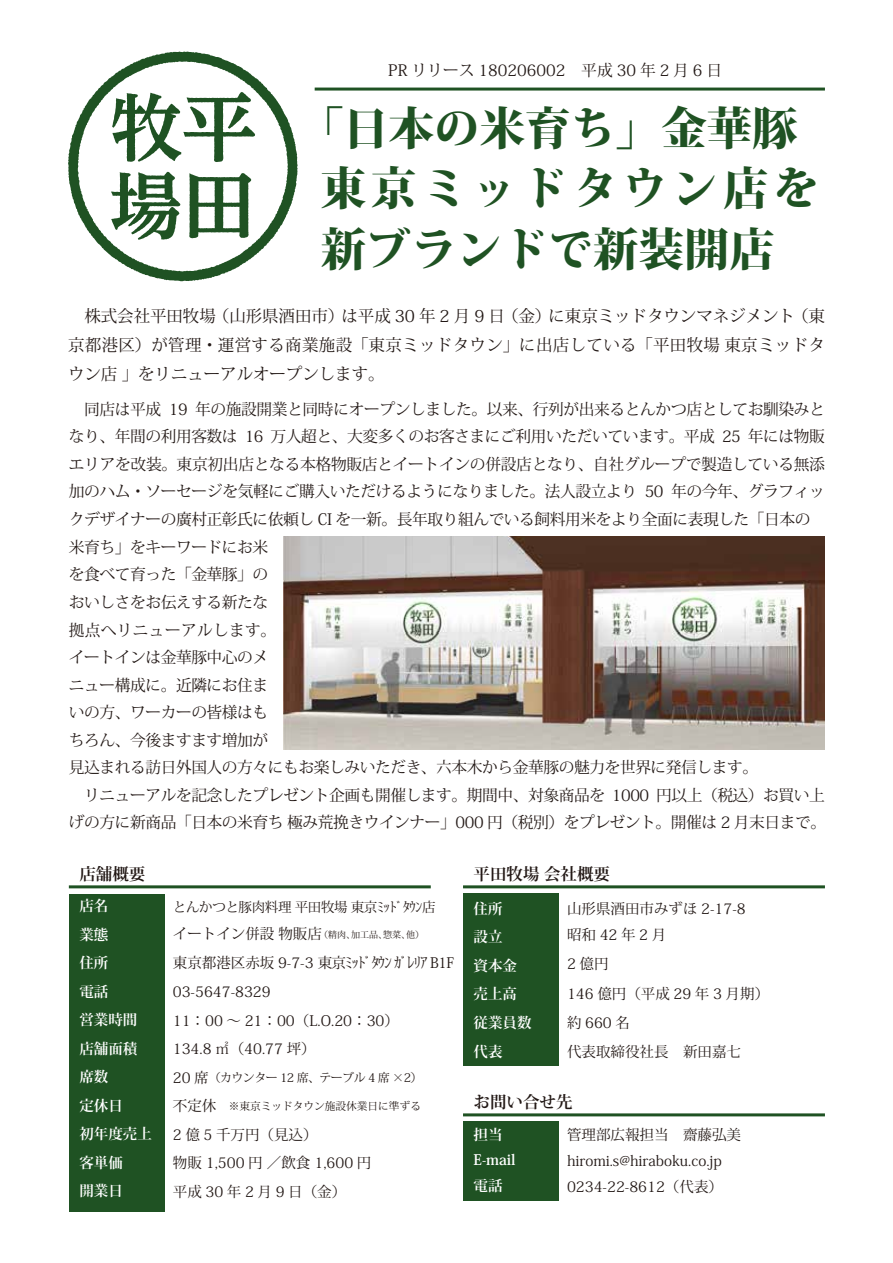
<style>
.page{position:relative;width:893px;height:1263px;background:#fff}
.page>*{position:absolute;margin:0;border:0;box-sizing:border-box;transform-origin:0 0}
.t1{font:800 45.45px/60.6px "Koz Min Pro";color:#1f5223;text-align:center}
.t2{font:16.5px/28.8px "Koz Min Pro";letter-spacing:.02em;color:#221815;text-align:justify}
.t3{font:700 16.5px "Koz Min Pro";color:#221815}
.t4{font:15.75px/27.6px "Koz Min Pro";letter-spacing:-.03em;color:#221815}
.t5{font:15.75px "Koz Min Pro";color:#221815}
.t6{font:14.55px/26.1px "Koz Min Pro";color:#221815}
.t7{font:700 14.55px/28.7px "Koz Min Pro";color:#fff}
.t8{font:14.55px "Koz Min Pro";letter-spacing:-.05em;color:#221815}
.t9{font:14.55px "Koz Min Pro";letter-spacing:.25em;color:#221815}
.t10{font:13.5px "Koz Min Pro";letter-spacing:-.025em;color:#221815}
.t11{font:12px "Koz Min Pro";letter-spacing:-.05em;color:#221815}
.t12{font:10.65px "Koz Min Pro";color:#221815}
.t13{font:9px "Koz Min Pro";color:#221815}
.s1{font-size:14.55px}
</style>
<div class="page">
<svg style="left:68px;top:51px;width:230px;height:230px"></svg>
<div style="left:463px;top:894px;width:96px;height:172px;background:#1f5223"></div>
<hr style="left:463px;top:885px;width:362px;height:3px;background:#1f5223">
<div style="left:463px;top:1122px;width:96px;height:79px;background:#1f5223"></div>
<hr style="left:463px;top:1113px;width:362px;height:3px;background:#1f5223">
<div style="left:69px;top:894px;width:96px;height:317px;background:#1f5223"></div>
<hr style="left:69px;top:885px;width:362px;height:3px;background:#1f5223">
<hr style="left:315px;top:88px;width:510px;height:3px;background:#1f5223">
<img style="left:283px;top:537px;width:542px;height:212px">
<p class="t5" style="left:388px;top:59px;width:336px">PR リリース 180206002　平成 30 年 2 月 6 日</p>
<h1 class="t1" style="left:298px;top:95px;width:522px">「日本の米育ち」金華豚東京ミッドタウン店を新ブランドで新装開店</h1>
<p class="t2" style="left:68px;top:301px;width:758px">　株式会社平田牧場（山形県酒田市）は平成 30 年 2 月 9 日（金）に東京ミッドタウンマネジメント（東京都港区）が管理・運営する商業施設「東京ミッドタウン」に出店している「平田牧場 東京ミッドタウン店 」をリニューアルオープンします。</p>
<p class="t4" style="left:69px;top:394px;width:758px">　同店は平成 19 年の施設開業と同時にオープンしました。以来、行列が出来るとんかつ店としてお馴染みとなり、年間の利用客数は 16 万人超と、大変多くのお客さまにご利用いただいています。平成 25 年には物販エリアを改装。東京初出店となる本格物販店とイートインの併設店となり、自社グループで製造している無添加のハム・ソーセージを気軽にご購入いただけるようになりました。法人設立より 50 年の今年、グラフィックデザイナーの廣村正彰氏に依頼し CI を一新。長年取り組んでいる飼料用米をより全面に表現した「日本の米育ち」をキーワードにお米<br>を食べて育った「金華豚」の<br>おいしさをお伝えする新たな<br>拠点へリニューアルします。<br>イートインは金華豚中心のメ<br>ニュー構成に。近隣にお住ま<br>いの方、ワーカーの皆様はも<br>ちろん、今後ますます増加が</p>
<p class="t4" style="left:69px;top:753px;width:759px">見込まれる訪日外国人の方々にもお楽しみいただき、六本木から金華豚の魅力を世界に発信します。<br>　リニューアルを記念したプレゼント企画も開催します。期間中、対象商品を 1000 円以上（税込）お買い上げの方に新商品「日本の米育ち 極み荒挽きウインナー」000 円（税別）をプレゼント。開催は 2 月末日まで。</p>
<p class="t3" style="left:79px;top:862px;width:68px">店舗概要</p>
<p class="t7" style="left:79px;top:891px;width:31px">店名</p>
<p class="t10" style="left:173px;top:897px;width:264px">とんかつと豚肉料理 平田牧場 東京ﾐｯﾄﾞﾀｳﾝ店</p>
<p class="t7" style="left:79px;top:919px;width:31px">業態住所</p>
<p class="t6" style="left:173px;top:920px;width:151px">イートイン併設 物販店</p>
<p class="t13" style="left:319px;top:928px;width:107px">（精肉、加工品、惣菜、他）</p>
<p class="t8" style="left:173px;top:952px;width:283px">東京都港区赤坂 9-7-3 東京ﾐｯﾄﾞﾀｳﾝ ｶﾞﾚﾘｱ B1F</p>
<p class="t7" style="left:79px;top:976px;width:60px">電話<br>営業時間店舗面積</p>
<p class="t6" style="left:173px;top:978px;width:99px">03-5647-8329</p>
<p class="t6" style="left:173px;top:1007px;width:228px">11：00 ～ 21：00（L.O.20：30）</p>
<p class="t6" style="left:173px;top:1035px;width:144px">134.8 ㎡（40.77 坪）</p>
<p class="t7" style="left:79px;top:1062px;width:31px">席数</p>
<p class="t11" style="left:173px;top:1069px;width:251px"><span class="s1">20 席</span>（カウンター 12 席、テーブル 4 席 ×2）</p>
<p class="t7" style="left:79px;top:1090px;width:45px">定休日</p>
<p class="t7" style="left:79px;top:1119px;width:74px">初年度売上</p>
<p class="t12" style="left:173px;top:1099px;width:250px"><span class="s1">不定休</span> ※東京ミッドタウン施設休業日に準ずる</p>
<p class="t6" style="left:173px;top:1121px;width:146px">2 億 5 千万円（見込）</p>
<p class="t7" style="left:79px;top:1147px;width:45px">客単価</p>
<p class="t6" style="left:173px;top:1149px;width:200px">物販 1,500 円 ／飲食 1,600 円</p>
<p class="t7" style="left:79px;top:1176px;width:45px">開業日</p>
<p class="t9" style="left:173px;top:1181px;width:175px">平成30年2月9日（金）</p>
<p class="t3" style="left:474px;top:862px;width:138px">平田牧場 会社概要</p>
<p class="t6" style="left:567px;top:895px;width:180px">山形県酒田市みずほ 2-17-8昭和42年2月</p>
<p class="t6" style="left:567px;top:950px;width:43px">2 億円</p>
<p class="t7" style="left:474px;top:893px;width:60px">住所<br>設立<br>資本金売上高従業員数代表</p>
<p class="t6" style="left:567px;top:979px;width:204px">146 億円（平成 29 年 3 月期）</p>
<p class="t6" style="left:567px;top:1007px;width:176px;line-height:29.4px">約 660 名<br>代表取締役社長　新田嘉七</p>
<p class="t3" style="left:474px;top:1090px;width:100px">お問い合せ先</p>
<p class="t7" style="left:474px;top:1119px;width:31px">担当</p>
<p class="t7" style="left:474px;top:1171px;width:31px">電話</p>
<p class="t7" style="left:474px;top:1145px;width:43px">E-mail</p>
<p class="t6" style="left:567px;top:1121px;width:176px">管理部広報担当　齋藤弘美hiromi.s@hiraboku.co.jp</p>
<p class="t6" style="left:567px;top:1173px;width:157px">0234-22-8612（代表）</p>
</div>
